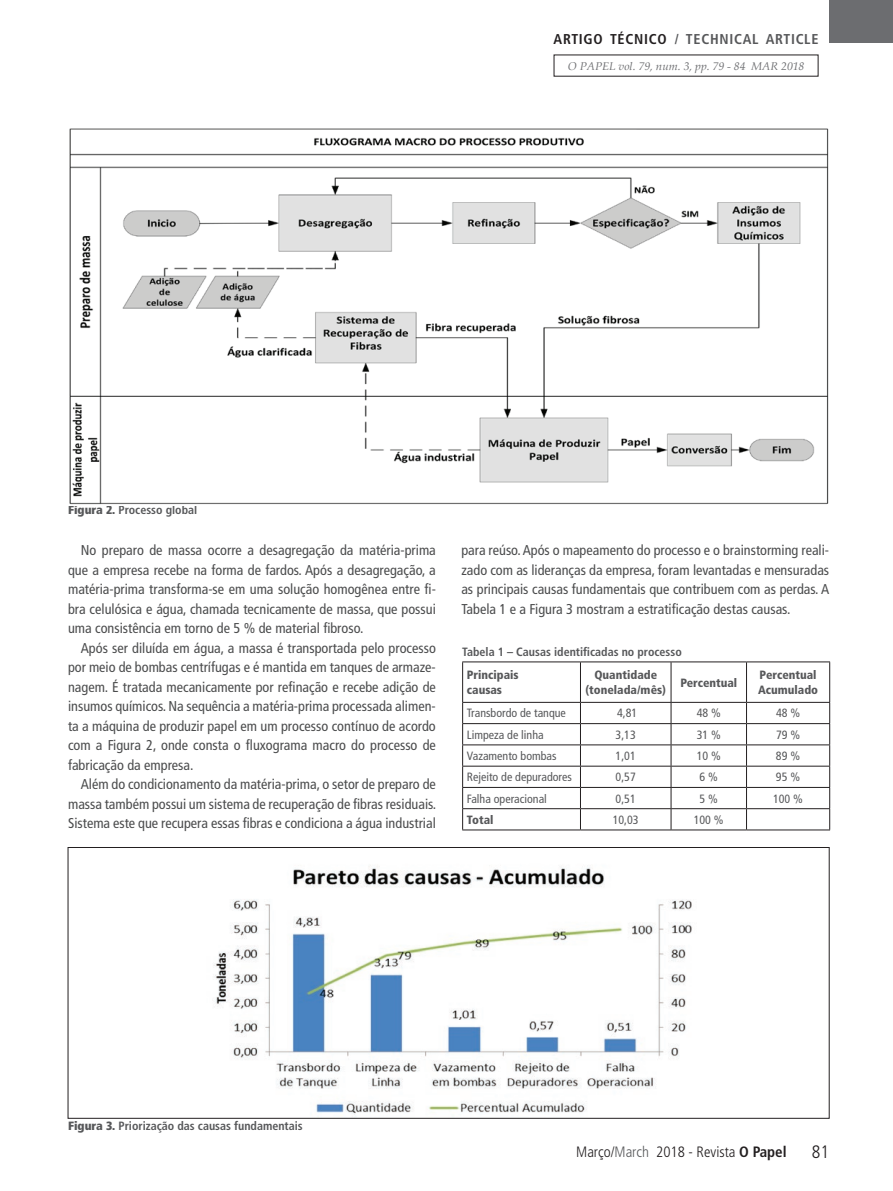
<style>
.page{position:relative;width:893px;height:1191px;background:#fff}
.page>*{position:absolute;margin:0;border:0;box-sizing:border-box;transform-origin:0 0}
.t1{font:300 condensed 18px "Frutiger LT Std";color:#231f20}
.t2{font:300 condensed 15px "Frutiger LT Std";color:#231f20}
.t3{font:condensed 14.25px/19.5px "Frutiger LT Std";color:#4b4c4d;text-align:justify}
.t4{font:700 condensed 14.25px "Frutiger LT Std";letter-spacing:.05em;color:#57585a}
.t5{font:condensed 12px "Frutiger LT Std";color:#57585a}
.t6{font:700 condensed 12px "Frutiger LT Std";color:#57585a}
.t7{font:900 condensed 12px/14.4px "Frutiger LT Std";color:#57585a}
.t8{font:italic 11.25px "Book Antiqua";color:#6c6d70}
.s1{color:#231f20}
.s2{font-weight:900}
.s3{color:#57585a}
.s4{font-weight:700}
</style>
<div class="page">
<div style="left:829px;top:0;width:64px;height:43px;background:#6c6d70"></div>
<img style="left:69px;top:128px;width:760px;height:377px">
<img style="left:213px;top:865px;width:479px;height:250px">
<hr style="left:462px;top:661px;width:118px;height:1px;background:#231f20">
<hr style="left:462px;top:662px;width:1px;height:40px;background:#231f20">
<hr style="left:580px;top:661px;width:91px;height:1px;background:#231f20">
<hr style="left:580px;top:662px;width:1px;height:40px;background:#231f20">
<hr style="left:671px;top:661px;width:75px;height:1px;background:#231f20">
<hr style="left:671px;top:662px;width:1px;height:40px;background:#231f20">
<hr style="left:746px;top:661px;width:84px;height:1px;background:#231f20">
<hr style="left:746px;top:662px;width:1px;height:40px;background:#231f20">
<hr style="left:829px;top:662px;width:1px;height:40px;background:#231f20">
<hr style="left:462px;top:702px;width:118px;height:1px;background:#231f20">
<hr style="left:580px;top:702px;width:91px;height:1px;background:#231f20">
<hr style="left:671px;top:702px;width:75px;height:1px;background:#231f20">
<hr style="left:746px;top:702px;width:84px;height:1px;background:#231f20">
<hr style="left:462px;top:723px;width:118px;height:1px;background:#231f20">
<hr style="left:580px;top:723px;width:91px;height:1px;background:#231f20">
<hr style="left:671px;top:723px;width:75px;height:1px;background:#231f20">
<hr style="left:746px;top:723px;width:84px;height:1px;background:#231f20">
<hr style="left:462px;top:744px;width:118px;height:1px;background:#231f20">
<hr style="left:580px;top:744px;width:91px;height:1px;background:#231f20">
<hr style="left:671px;top:744px;width:75px;height:1px;background:#231f20">
<hr style="left:746px;top:744px;width:84px;height:1px;background:#231f20">
<hr style="left:462px;top:766px;width:118px;height:1px;background:#231f20">
<hr style="left:580px;top:766px;width:91px;height:1px;background:#231f20">
<hr style="left:671px;top:766px;width:75px;height:1px;background:#231f20">
<hr style="left:746px;top:766px;width:84px;height:1px;background:#231f20">
<hr style="left:462px;top:787px;width:118px;height:1px;background:#231f20">
<hr style="left:580px;top:787px;width:91px;height:1px;background:#231f20">
<hr style="left:671px;top:787px;width:75px;height:1px;background:#231f20">
<hr style="left:746px;top:787px;width:84px;height:1px;background:#231f20">
<hr style="left:462px;top:808px;width:118px;height:1px;background:#231f20">
<svg style="left:462px;top:702px;width:1px;height:127px"></svg>
<hr style="left:580px;top:808px;width:91px;height:1px;background:#231f20">
<svg style="left:580px;top:702px;width:1px;height:127px"></svg>
<hr style="left:671px;top:808px;width:75px;height:1px;background:#231f20">
<svg style="left:671px;top:702px;width:1px;height:127px"></svg>
<hr style="left:746px;top:808px;width:84px;height:1px;background:#231f20">
<svg style="left:746px;top:702px;width:1px;height:127px"></svg>
<svg style="left:829px;top:702px;width:1px;height:127px"></svg>
<hr style="left:462px;top:829px;width:118px;height:1px;background:#231f20">
<hr style="left:580px;top:829px;width:91px;height:1px;background:#231f20">
<hr style="left:671px;top:829px;width:75px;height:1px;background:#231f20">
<hr style="left:746px;top:829px;width:84px;height:1px;background:#231f20">
<p class="t4" style="left:554px;top:30px;width:266px"><span class="s1">ARTIGO TÉCNICO</span> / TECHNICAL ARTICLE</p>
<p class="t8" style="left:568px;top:59px;width:238px">O PAPEL vol. 79, num. 3, pp. 79 - 84 MAR 2018</p>
<p class="t6" style="left:68px;top:503px;width:131px"><span class="s2">Figura 2.</span> Processo global</p>
<p class="t3" style="left:68px;top:541px;width:369px;text-indent:13px">No preparo de massa ocorre a desagregação da matéria-prima que a empresa recebe na forma de fardos. Após a desagregação, a matéria-prima transforma-se em uma solução homogênea entre fi&shy;bra celulósica e água, chamada tecnicamente de massa, que possui uma consistência em torno de 5 % de material fibroso.</p>
<p class="t3" style="left:68px;top:638px;width:369px;text-indent:13px">Após ser diluída em água, a massa é transportada pelo processo por meio de bombas centrífugas e é mantida em tanques de armaze&shy;nagem. É tratada mecanicamente por refinação e recebe adição de insumos químicos. Na sequência a matéria-prima processada alimen&shy;ta a máquina de produzir papel em um processo contínuo de acordo com a Figura 2, onde consta o fluxograma macro do processo de fabricação da empresa.</p>
<p class="t3" style="left:68px;top:774px;width:370px;text-indent:13px">Além do condicionamento da matéria-prima, o setor de preparo de massa também possui um sistema de recuperação de fibras residuais.<br>Sistema este que recupera essas fibras e condiciona a água industrial</p>
<p class="t3" style="left:461px;top:541px;width:369px">para reúso. Após o mapeamento do processo e o brainstorming reali&shy;zado com as lideranças da empresa, foram levantadas e mensuradas as principais causas fundamentais que contribuem com as perdas. A Tabela 1 e a Figura 3 mostram a estratificação destas causas.</p>
<p class="t6" style="left:462px;top:644px;width:221px">Tabela 1 – Causas identificadas no processo</p>
<p class="t7" style="left:467px;top:668px;width:53px">Principais causas</p>
<p class="t7" style="left:585px;top:668px;width:82px;text-align:center">Quantidade (tonelada/mês)</p>
<p class="t7" style="left:680px;top:675px;width:58px">Percentual</p>
<p class="t7" style="left:758px;top:668px;width:62px">Percentual<br>Acumulado</p>
<p class="t5" style="left:467px;top:706px;width:101px">Transbordo de tanque</p>
<p class="t5" style="left:617px;top:706px;width:22px">4,81</p>
<p class="t5" style="left:697px;top:706px;width:26px">48 %</p>
<p class="t5" style="left:776px;top:706px;width:26px">48 %</p>
<p class="t5" style="left:467px;top:727px;width:78px">Limpeza de linha</p>
<p class="t5" style="left:616px;top:727px;width:22px">3,13</p>
<p class="t5" style="left:697px;top:727px;width:26px">31 %</p>
<p class="t5" style="left:776px;top:727px;width:26px">79 %</p>
<p class="t5" style="left:467px;top:749px;width:91px">Vazamento bombas</p>
<p class="t5" style="left:616px;top:749px;width:22px">1,01</p>
<p class="t5" style="left:697px;top:749px;width:26px">10 %</p>
<p class="t5" style="left:776px;top:749px;width:26px">89 %</p>
<p class="t5" style="left:467px;top:770px;width:107px">Rejeito de depuradores</p>
<p class="t5" style="left:616px;top:770px;width:22px">0,57</p>
<p class="t5" style="left:699px;top:770px;width:20px">6 %</p>
<p class="t5" style="left:776px;top:770px;width:26px">95 %</p>
<p class="t5" style="left:467px;top:791px;width:82px">Falha operacional</p>
<p class="t5" style="left:616px;top:791px;width:22px">0,51</p>
<p class="t5" style="left:699px;top:791px;width:20px">5 %</p>
<p class="t5" style="left:773px;top:791px;width:31px">100 %</p>
<p class="t7" style="left:467px;top:812px;width:28px">Total</p>
<p class="t5" style="left:613px;top:812px;width:27px">10,03</p>
<p class="t5" style="left:694px;top:812px;width:31px">100 %</p>
<p class="t6" style="left:68px;top:1118px;width:236px"><span class="s2">Figura 3.</span> Priorização das causas fundamentais</p>
<p class="t2" style="left:576px;top:1142px;width:212px">Março/<span class="s3">March</span> 2018 - Revista <span class="s4">O Papel</span></p>
<p class="t1" style="left:812px;top:1141px;width:19px">81</p>
</div>
